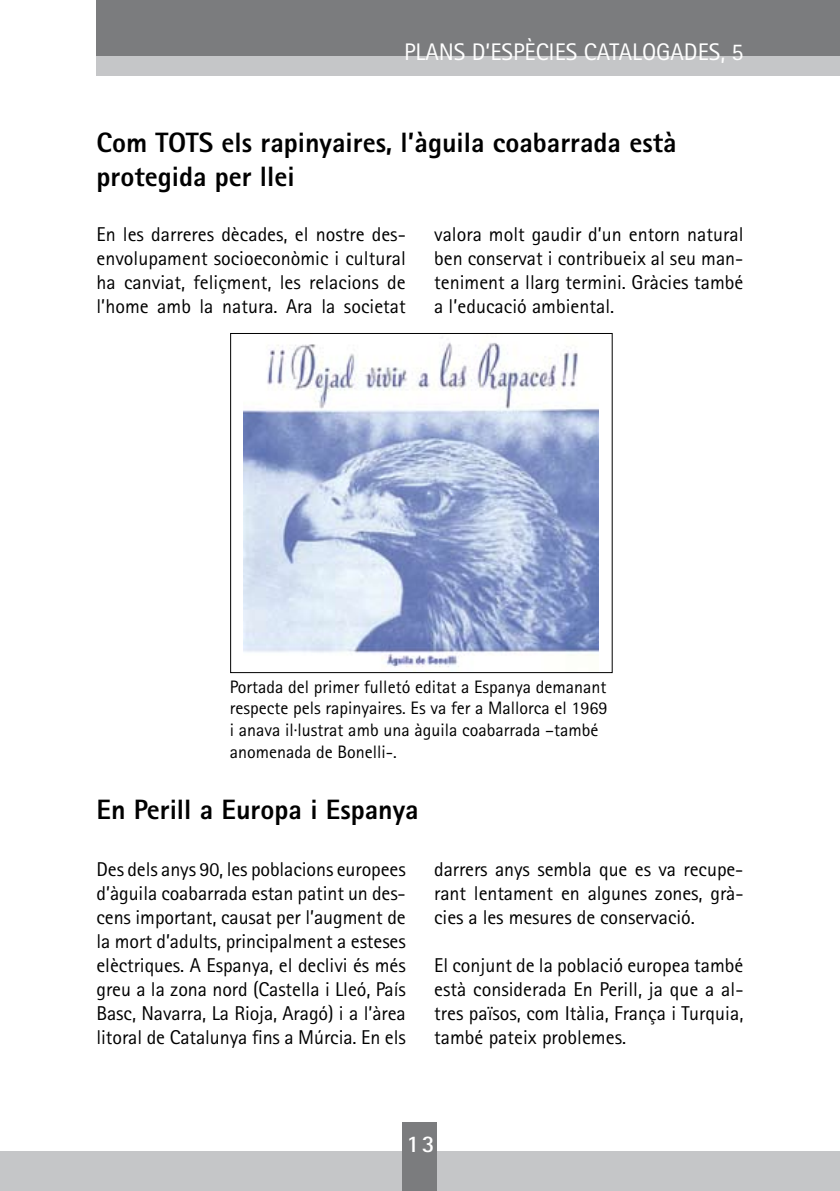
<style>
.page{position:relative;width:840px;height:1191px;background:#fff}
.page>*{position:absolute;margin:0;border:0;box-sizing:border-box;transform-origin:0 0}
.t1{font:800 28px/33.6px "Rotis Sans Serif";color:#000}
.t2{font:24px "Rotis Sans Serif";color:#fff}
.t3{font:700 24px "Rotis Sans Serif";color:#fff}
.t4{font:20px/24px "Rotis Sans Serif";color:#000;text-align:justify}
.t5{font:18px/21.6px "Rotis Sans Serif";color:#000}
</style>
<div class="page">
<div style="left:96px;top:0;width:743px;height:56px;background:#7b7c7e"></div>
<div style="left:96px;top:56px;width:743px;height:20px;background:#c5c6c8"></div>
<div style="left:0;top:1151px;width:839px;height:40px;background:#c5c6c8"></div>
<div style="left:403px;top:1123px;width:34px;height:68px;background:#7b7c7e"></div>
<img style="left:244px;top:342px;width:354px;height:325px">
<div style="left:230px;top:333px;width:382px;height:340px;border:1px solid #000"></div>
<p class="t2" style="left:404px;top:37px;width:341px">PLANS D’ESPÈCIES CATALOGADES, 5</p>
<h1 class="t1" style="left:96px;top:126px;width:581px">Com TOTS els rapinyaires, l’àguila coabarrada està protegida per llei</h1>
<p class="t4" style="left:96px;top:222px;width:311px">En les darreres dècades, el nostre des&shy;envolupament socioeconòmic i cultural ha canviat, feliçment, les relacions de l’home amb la natura. Ara la societat</p>
<p class="t4" style="left:434px;top:222px;width:310px">valora molt gaudir d’un entorn natural ben conservat i contribueix al seu man&shy;teniment a llarg termini. Gràcies també a l’educació ambiental.</p>
<p class="t5" style="left:230px;top:676px;width:379px">Portada del primer fulletó editat a Espanya demanant respecte pels rapinyaires. Es va fer a Mallorca el 1969 i anava il·lustrat amb una àguila coabarrada –també anomenada de Bonelli-.</p>
<h1 class="t1" style="left:96px;top:792px;width:323px">En Perill a Europa i Espanya</h1>
<p class="t4" style="left:96px;top:857px;width:311px">Des dels anys 90, les poblacions europees d’àguila coabarrada estan patint un des&shy;cens important, causat per l’augment de la mort d’adults, principalment a esteses elèctriques. A Espanya, el declivi és més greu a la zona nord (Castella i Lleó, País Basc, Navarra, La Rioja, Aragó) i a l’àrea litoral de Catalunya fins a Múrcia. En els</p>
<p class="t4" style="left:434px;top:857px;width:310px">darrers anys sembla que es va recupe&shy;rant lentament en algunes zones, grà&shy;cies a les mesures de conservació.</p>
<p class="t4" style="left:434px;top:953px;width:311px">El conjunt de la població europea també està considerada En Perill, ja que a al&shy;tres països, com Itàlia, França i Turquia, també pateix problemes.</p>
<p class="t3" style="left:406px;top:1129px;width:30px">13</p>
</div>
